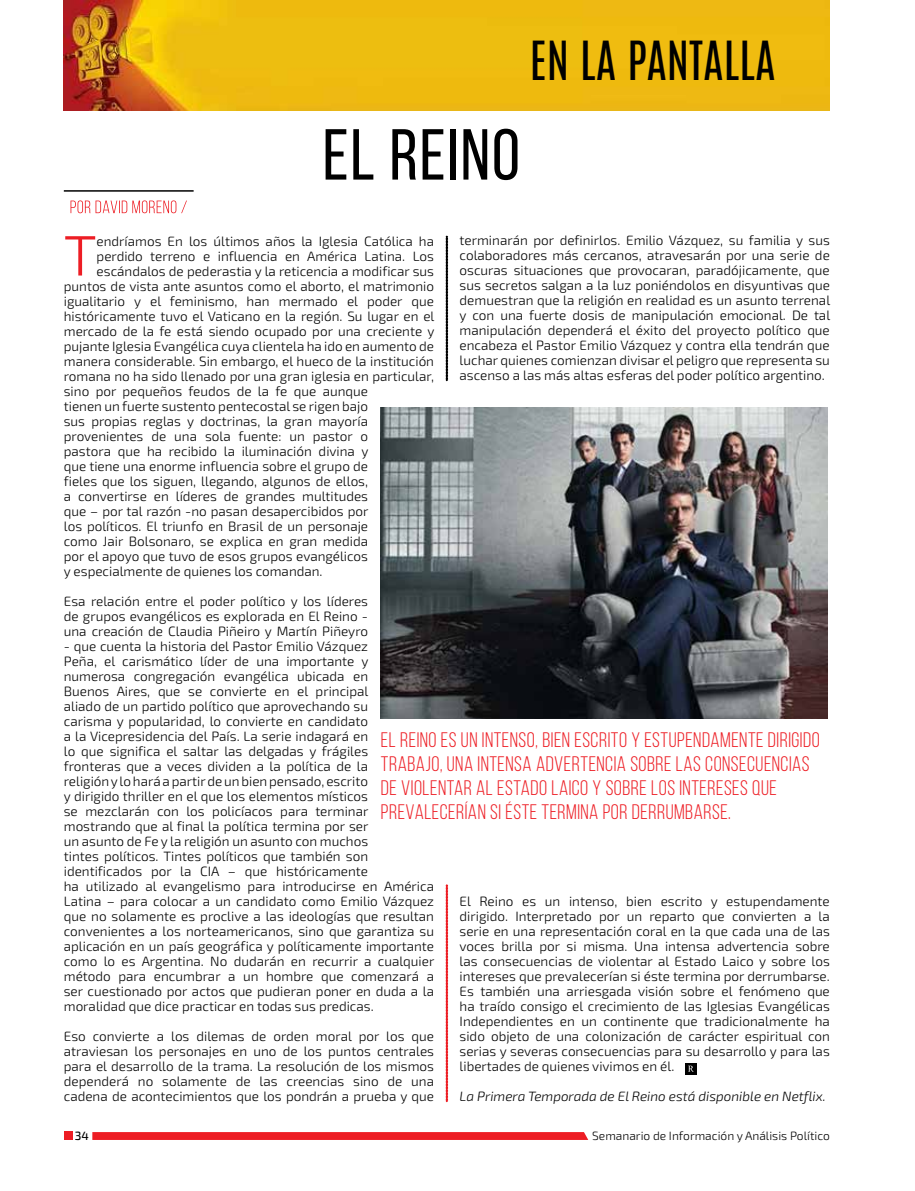
<style>
.page{position:relative;width:915px;height:1191px;background:#fff}
.page>*{position:absolute;margin:0;border:0;box-sizing:border-box;transform-origin:0 0}
.t1{font:72px "Bebas Neue";letter-spacing:.025em;color:#000}
.t2{font:300 57px "Exo 2";color:#ed1d24}
.t3{font:45px "Antonio";color:#000}
.t4{font:21px/24px "Bebas Neue";letter-spacing:.025em;color:#ed1d24}
.t5{font:300 13.5px/15px "Exo 2";color:#000;text-align:justify}
.t6{font:italic 300 13.5px "Exo 2";color:#000}
.t7{font:300 12px "Exo 2";color:#000}
.t8{font:500 12px "Exo 2";color:#000}
</style>
<div class="page">
<div style="left:64px;top:1131px;width:8px;height:9px;background:#ed1d24"></div>
<svg style="left:92px;top:1132px;width:496px;height:8px;background:#ed2128"></svg>
<svg style="left:446px;top:884px;width:1px;height:217px"></svg>
<svg style="left:446px;top:236px;width:1px;height:145px"></svg>
<svg style="left:70px;top:200px;width:117px;height:13px"></svg>
<hr style="left:64px;top:190px;width:129px;height:2px;background:#000">
<div style="left:685px;top:1063px;width:11px;height:11px;background:#000"></div>
<svg style="left:688px;top:1065px;width:5px;height:6px"></svg>
<img style="left:381px;top:407px;width:446px;height:311px">
<img style="left:64px;top:0;width:765px;height:111px">
<h3 class="t3" style="left:529px;top:27px;width:247px">EN LA PANTALLA</h3>
<h1 class="t1" style="left:322px;top:116px;width:199px">EL REINO</h1>
<p class="t5" style="left:459px;top:233px;width:372px">terminarán por definirlos. Emilio Vázquez, su familia y sus colaboradores más cercanos, atravesarán por una serie de oscuras situaciones que provocaran, paradójicamente, que sus secretos salgan a la luz poniéndolos en disyuntivas que demuestran que la religión en realidad es un asunto terrenal y con una fuerte dosis de manipulación emocional. De tal manipulación dependerá el éxito del proyecto político que encabeza el Pastor Emilio Vázquez y contra ella tendrán que luchar quienes comienzan divisar el peligro que representa su ascenso a las más altas esferas del poder político argentino.</p>
<h2 class="t2" style="left:64px;top:222px;width:34px">T</h2>
<p class="t5" style="left:97px;top:233px;width:339px">endríamos En los últimos años la Iglesia Católica ha</p>
<p class="t5" style="left:97px;top:248px;width:339px">perdido terreno e influencia en América Latina. Los</p>
<p class="t5" style="left:97px;top:263px;width:339px">escándalos de pederastia y la reticencia a modificar sus</p>
<p class="t5" style="left:64px;top:278px;width:371px">puntos de vista ante asuntos como el aborto, el matrimonio</p>
<p class="t5" style="left:64px;top:293px;width:371px">igualitario y el feminismo, han mermado el poder que</p>
<p class="t5" style="left:64px;top:308px;width:372px">históricamente tuvo el Vaticano en la región. Su lugar en el</p>
<p class="t5" style="left:64px;top:323px;width:372px">mercado de la fe está siendo ocupado por una creciente y</p>
<p class="t5" style="left:64px;top:338px;width:371px">pujante Iglesia Evangélica cuya clientela ha ido en aumento de</p>
<p class="t5" style="left:64px;top:353px;width:371px">manera considerable. Sin embargo, el hueco de la institución</p>
<p class="t5" style="left:64px;top:368px;width:371px">romana no ha sido llenado por una gran iglesia en particular,</p>
<p class="t5" style="left:64px;top:383px;width:306px">sino por pequeños feudos de la fe que aunque</p>
<p class="t5" style="left:64px;top:398px;width:306px">tienen un fuerte sustento pentecostal se rigen bajo</p>
<p class="t5" style="left:64px;top:413px;width:306px">sus propias reglas y doctrinas, la gran mayoría</p>
<p class="t5" style="left:64px;top:428px;width:305px">provenientes de una sola fuente: un pastor o</p>
<p class="t5" style="left:64px;top:443px;width:306px">pastora que ha recibido la iluminación divina y</p>
<p class="t5" style="left:64px;top:458px;width:306px">que tiene una enorme influencia sobre el grupo de</p>
<p class="t5" style="left:64px;top:473px;width:306px">fieles que los siguen, llegando, algunos de ellos,</p>
<p class="t5" style="left:64px;top:488px;width:306px">a convertirse en líderes de grandes multitudes</p>
<p class="t5" style="left:64px;top:503px;width:306px">que – por tal razón -no pasan desapercibidos por</p>
<p class="t5" style="left:64px;top:518px;width:306px">los políticos. El triunfo en Brasil de un personaje</p>
<p class="t5" style="left:64px;top:533px;width:306px">como Jair Bolsonaro, se explica en gran medida</p>
<p class="t5" style="left:64px;top:548px;width:305px">por el apoyo que tuvo de esos grupos evangélicos</p>
<p class="t5" style="left:64px;top:563px;width:260px">y especialmente de quienes los comandan.</p>
<p class="t5" style="left:64px;top:593px;width:306px">Esa relación entre el poder político y los líderes de grupos evangélicos es explorada en El Reino - una creación de Claudia Piñeiro y Martín Piñeyro</p>
<p class="t5" style="left:64px;top:638px;width:372px;text-align:left">- que cuenta la historia del Pastor Emilio Vázquez<br>Peña, el carismático líder de una importante y<br>numerosa congregación evangélica ubicada en<br>Buenos Aires, que se convierte en el principal<br>aliado de un partido político que aprovechando su<br>carisma y popularidad, lo convierte en candidato<br>a la Vicepresidencia del País. La serie indagará en<br>lo que significa el saltar las delgadas y frágiles<br>fronteras que a veces dividen a la política de la<br>religión y lo hará a partir de un bien pensado, escrito<br>y dirigido thriller en el que los elementos místicos<br>se mezclarán con los policíacos para terminar mostrando que al final la política termina por ser<br>un asunto de Fe y la religión un asunto con muchos<br>tintes políticos. Tintes políticos que también son identificados por la CIA – que históricamente<br>ha utilizado al evangelismo para introducirse en América Latina – para colocar a un candidato como Emilio Vázquez que no solamente es proclive a las ideologías que resultan convenientes a los norteamericanos, sino que garantiza su aplicación en un país geográfica y políticamente importante como lo es Argentina. No dudarán en recurrir a cualquier método para encumbrar a un hombre que comenzará a ser cuestionado por actos que pudieran poner en duda a la moralidad que dice practicar en todas sus predicas.</p>
<p class="t5" style="left:64px;top:1028px;width:371px">Eso convierte a los dilemas de orden moral por los que atraviesan los personajes en uno de los puntos centrales para el desarrollo de la trama. La resolución de los mismos dependerá no solamente de las creencias sino de una cadena de acontecimientos que los pondrán a prueba y que</p>
<h3 class="t4" style="left:381px;top:727px;width:440px">EL REINO ES UN INTENSO, BIEN ESCRITO Y ESTUPENDAMENTE DIRIGIDO TRABAJO, UNA INTENSA ADVERTENCIA SOBRE LAS CONSECUENCIAS DE VIOLENTAR AL ESTADO LAICO Y SOBRE LOS INTERESES QUE PREVALECERÍAN SI ÉSTE TERMINA POR DERRUMBARSE.</h3>
<p class="t5" style="left:459px;top:893px;width:371px">El Reino es un intenso, bien escrito y estupendamente dirigido. Interpretado por un reparto que convierten a la serie en una representación coral en la que cada una de las voces brilla por si misma. Una intensa advertencia sobre las consecuencias de violentar al Estado Laico y sobre los intereses que prevalecerían si éste termina por derrumbarse.<br>Es también una arriesgada visión sobre el fenómeno que ha traído consigo el crecimiento de las Iglesias Evangélicas Independientes en un continente que tradicionalmente ha sido objeto de una colonización de carácter espiritual con serias y severas consecuencias para su desarrollo y para las libertades de quienes vivimos en él.</p>
<p class="t6" style="left:459px;top:1088px;width:367px">La Primera Temporada de El Reino está disponible en Netflix.</p>
<p class="t8" style="left:75px;top:1128px;width:16px">34</p>
<p class="t7" style="left:592px;top:1128px;width:239px">Semanario de Información y Análisis Político</p>
</div>
